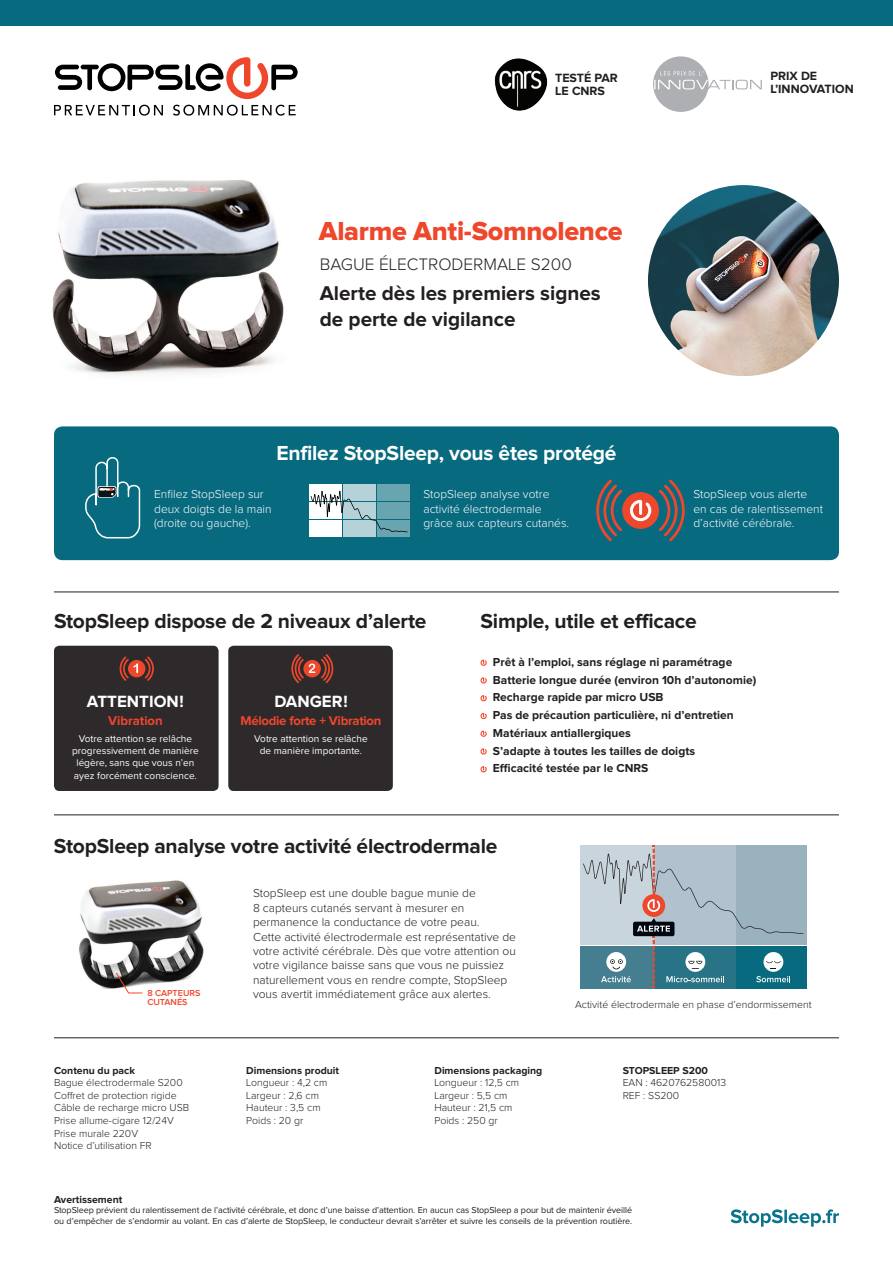
<style>
.page{position:relative;width:893px;height:1263px;background:#fff}
.page>*{position:absolute;margin:0;border:0;box-sizing:border-box;transform-origin:0 0}
.t1{font:27px "Proxima Nova Extrabld";letter-spacing:-.01em;color:#ef472b}
.t2{font:700 21px "Proxima Nova";letter-spacing:-.01em;color:#231f20}
.t3{font:700 21px "Proxima Nova";letter-spacing:-.01em;color:#fff}
.t4{font:700 20.7px/25.8px "Proxima Nova";color:#231f20}
.t5{font:300 17.25px "Proxima Nova";color:#231f20}
.t6{font:700 16.8px "Proxima Nova";color:#fff}
.t7{font:700 13.2px "Proxima Nova";letter-spacing:-.02em;color:#ef472b}
.t8{font:700 13.2px "Proxima Nova";color:#ef472b}
.t9{font:700 12.45px/12.5px "Proxima Nova";color:#231f20}
.t10{font:300 12px/14.4px "Proxima Nova";color:#231f20}
.t11{font:700 12px/17.7px "Proxima Nova";color:#231f20}
.t12{font:300 12px/14.4px "Proxima Nova";color:#fff}
.t13{font:300 10.5px/12.6px "Proxima Nova";color:#231f20}
.t14{font:700 10.5px "Proxima Nova";color:#231f20}
.t15{font:10.05px/12px "Proxima Nova";color:#fff;text-align:center}
.t16{font:9px/10.8px "Proxima Nova";letter-spacing:-.01em;color:#231f20}
.t17{font:600 9px/9px "Proxima Nova";color:#ef472b}
</style>
<div class="page">
<img style="left:52px;top:180px;width:232px;height:195px">
<svg style="left:54px;top:105px;width:109px;height:11px"></svg>
<svg style="left:173px;top:105px;width:123px;height:11px"></svg>
<svg style="left:55px;top:57px;width:243px;height:42px"></svg>
<img style="left:494px;top:58px;width:54px;height:53px">
<svg style="left:653px;top:56px;width:109px;height:56px"></svg>
<div style="left:684px;top:81px;width:9px;height:7px;background:#aeafb3;border-radius:2px"></div>
<div style="left:0;top:0;width:893px;height:26px;background:#086a7f"></div>
<img style="left:79px;top:880px;width:125px;height:114px">
<svg style="left:115px;top:972px;width:27px;height:22px"></svg>
<div style="left:54px;top:426px;width:785px;height:134px;background:#086a7f;border-radius:9px"></div>
<div style="left:54px;top:646px;width:165px;height:145px;background:#2e2a2b;border-radius:5px"></div>
<div style="left:228px;top:646px;width:165px;height:145px;background:#2e2a2b;border-radius:5px"></div>
<svg style="left:119px;top:656px;width:35px;height:25px"></svg>
<svg style="left:291px;top:654px;width:43px;height:30px"></svg>
<svg style="left:85px;top:457px;width:56px;height:82px"></svg>
<div style="left:377px;top:520px;width:33px;height:17px;background:#69a5b1"></div>
<div style="left:343px;top:520px;width:33px;height:17px;background:#b4d2d8"></div>
<div style="left:309px;top:520px;width:33px;height:17px;background:#fff"></div>
<div style="left:377px;top:502px;width:33px;height:17px;background:#69a5b1"></div>
<div style="left:309px;top:502px;width:33px;height:17px;background:#fff"></div>
<div style="left:377px;top:484px;width:33px;height:17px;background:#69a5b1"></div>
<div style="left:343px;top:484px;width:33px;height:17px;background:#b4d2d8"></div>
<div style="left:309px;top:484px;width:33px;height:17px;background:#fff"></div>
<svg style="left:311px;top:491px;width:97px;height:41px"></svg>
<svg style="left:596px;top:479px;width:89px;height:63px"></svg>
<svg style="left:480px;top:659px;width:7px;height:7px"></svg>
<svg style="left:480px;top:677px;width:7px;height:7px"></svg>
<svg style="left:480px;top:695px;width:7px;height:7px"></svg>
<svg style="left:480px;top:712px;width:7px;height:8px"></svg>
<svg style="left:480px;top:730px;width:7px;height:7px"></svg>
<svg style="left:480px;top:748px;width:7px;height:7px"></svg>
<svg style="left:480px;top:766px;width:7px;height:7px"></svg>
<div style="left:580px;top:946px;width:74px;height:42px;background:#447e90"></div>
<div style="left:737px;top:946px;width:70px;height:42px;background:#086a7f"></div>
<div style="left:580px;top:845px;width:74px;height:99px;background:#c9d5dd"></div>
<div style="left:737px;top:845px;width:70px;height:99px;background:#9ab2be"></div>
<svg style="left:583px;top:845px;width:220px;height:143px"></svg>
<img style="left:648px;top:185px;width:191px;height:191px;border-radius:95px">
<hr style="left:54px;top:814px;width:785px;height:1px;background:#231f20">
<hr style="left:54px;top:1037px;width:785px;height:1px;background:#231f20">
<hr style="left:54px;top:591px;width:785px;height:1px;background:#231f20">
<svg style="left:731px;top:1209px;width:108px;height:18px"></svg>
<p class="t9" style="left:555px;top:72px;width:64px">TESTÉ PAR<br>LE CNRS</p>
<p class="t9" style="left:770px;top:71px;width:85px">PRIX DE<br>L’INNOVATION</p>
<h1 class="t1" style="left:319px;top:218px;width:305px">Alarme Anti-Somnolence</h1>
<h3 class="t5" style="left:320px;top:256px;width:254px">BAGUE ÉLECTRODERMALE S200</h3>
<h3 class="t4" style="left:320px;top:281px;width:283px">Alerte dès les premiers signes de perte de vigilance</h3>
<h2 class="t3" style="left:276px;top:444px;width:342px">Enfilez StopSleep, vous êtes protégé</h2>
<p class="t12" style="left:154px;top:488px;width:119px">Enfilez StopSleep sur deux doigts de la main (droite ou gauche).</p>
<p class="t12" style="left:693px;top:488px;width:131px">StopSleep vous alerte en cas de ralentissement d’activité cérébrale.</p>
<p class="t12" style="left:423px;top:488px;width:147px">StopSleep analyse votre activité électrodermale grâce aux capteurs cutanés.</p>
<h2 class="t2" style="left:54px;top:612px;width:374px">StopSleep dispose de 2 niveaux d’alerte</h2>
<h2 class="t2" style="left:480px;top:612px;width:218px">Simple, utile et efficace</h2>
<h3 class="t6" style="left:87px;top:693px;width:98px">ATTENTION!</h3>
<h3 class="t6" style="left:274px;top:693px;width:75px">DANGER!</h3>
<p class="t8" style="left:108px;top:714px;width:56px">Vibration</p>
<p class="t7" style="left:240px;top:714px;width:143px">Mélodie forte + Vibration</p>
<p class="t15" style="left:72px;top:733px;width:128px">Votre attention se relâche progressivement de manière légère, sans que vous n’en ayez forcément conscience.</p>
<p class="t15" style="left:254px;top:733px;width:115px">Votre attention se relâche de manière importante.</p>
<p class="t11" style="left:493px;top:653px;width:265px">Prêt à l’emploi, sans réglage ni paramétrage Batterie longue durée (environ 10h d’autonomie)<br>Recharge rapide par micro USB<br>Pas de précaution particulière, ni d’entretien Matériaux antiallergiques<br>S’adapte à toutes les tailles de doigts<br>Efficacité testée par le CNRS</p>
<h2 class="t2" style="left:54px;top:836px;width:445px">StopSleep analyse votre activité électrodermale</h2>
<p class="t17" style="left:147px;top:988px;width:55px">8 CAPTEURS<br>CUTANÉS</p>
<p class="t14" style="left:54px;top:1065px;width:83px">Contenu du pack</p>
<p class="t13" style="left:54px;top:1077px;width:137px">Bague électrodermale S200<br>Coffret de protection rigide<br>Câble de recharge micro USB<br>Prise allume-cigare 12/24V<br>Prise murale 220V<br>Notice d’utilisation FR</p>
<p class="t10" style="left:253px;top:887px;width:264px">StopSleep est une double bague munie de<br>8 capteurs cutanés servant à mesurer en permanence la conductance de votre peau.<br>Cette activité électrodermale est représentative de votre activité cérébrale. Dès que votre attention ou votre vigilance baisse sans que vous ne puissiez naturellement vous en rendre compte, StopSleep vous avertit immédiatement grâce aux alertes.</p>
<p class="t14" style="left:246px;top:1065px;width:94px">Dimensions produit</p>
<p class="t13" style="left:246px;top:1077px;width:83px">Longueur : 4,2 cm<br>Largeur : 2,6 cm<br>Hauteur : 3,5 cm<br>Poids : 20 gr</p>
<p class="t14" style="left:434px;top:1065px;width:109px">Dimensions packaging</p>
<p class="t13" style="left:434px;top:1077px;width:86px">Longueur : 12,5 cm<br>Largeur : 5,5 cm<br>Hauteur : 21,5 cm<br>Poids : 250 gr</p>
<p class="t13" style="left:575px;top:999px;width:238px">Activité électrodermale en phase d’endormissement</p>
<p class="t14" style="left:623px;top:1065px;width:87px">STOPSLEEP S200</p>
<p class="t13" style="left:623px;top:1077px;width:105px">EAN : 4620762580013<br>REF : SS200</p>
<p class="t14" style="left:54px;top:1194px;width:70px">Avertissement</p>
<p class="t16" style="left:54px;top:1205px;width:580px">StopSleep prévient du ralentissement de l’activité cérébrale, et donc d’une baisse d’attention. En aucun cas StopSleep a pour but de maintenir éveillé ou d’empêcher de s’endormir au volant. En cas d’alerte de StopSleep, le conducteur devrait s’arrêter et suivre les conseils de la prévention routière.</p>
</div>
